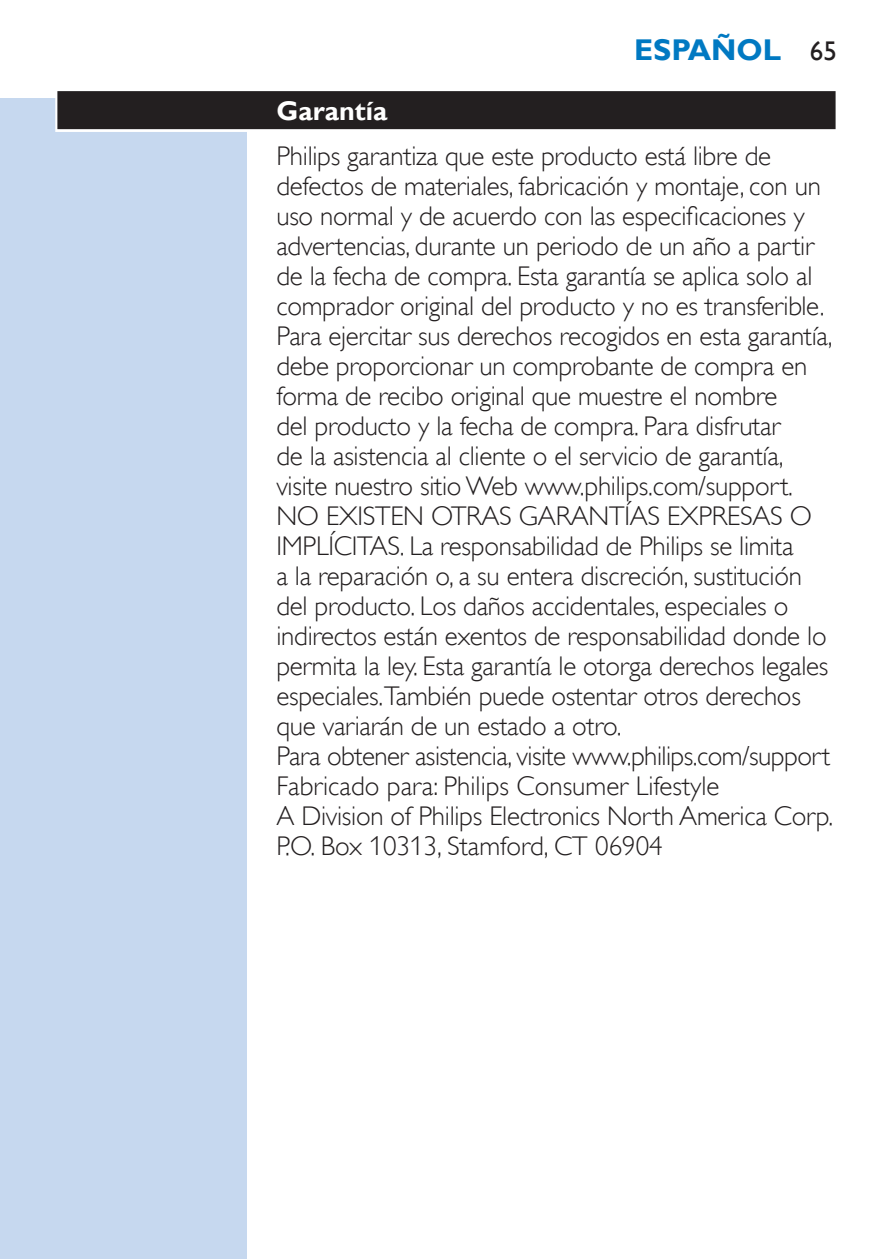
<style>
.page{position:relative;width:893px;height:1259px;background:#fff}
.page>*{position:absolute;margin:0;border:0;box-sizing:border-box;transform-origin:0 0}
.t1{font:700 30px "Gill Sans Alt One WGL";color:#0079c2}
.t2{font:27px/30px "Gill Sans Alt One WGL Light";letter-spacing:-.01em;color:#231f20}
.t3{font:700 27px "Gill Sans Alt One WGL";color:#fff}
.s1{font-weight:400;font-size:27px;color:#231f20}
</style>
<div class="page">
<div style="left:0;top:98px;width:247px;height:1161px;background:#c6d8ef"></div>
<div style="left:55px;top:89px;width:783px;height:43px;background:linear-gradient(to right,#dcdbdc,#dcdbdc)"></div>
<div style="left:57px;top:91px;width:779px;height:38px;background:#231f20"></div>
<p class="t1" style="left:634px;top:29px;width:204px">ESPAÑOL <span class="s1">65</span></p>
<p class="t3" style="left:276px;top:92px;width:113px">Garantía</p>
<p class="t2" style="left:276px;top:141px;width:558px">Philips garantiza que este producto está libre de defectos de materiales, fabricación y montaje, con un uso normal y de acuerdo con las especificaciones y advertencias, durante un periodo de un año a partir de la fecha de compra. Esta garantía se aplica solo al comprador original del producto y no es transferible.<br>Para ejercitar sus derechos recogidos en esta garantía, debe proporcionar un comprobante de compra en forma de recibo original que muestre el nombre<br>del producto y la fecha de compra. Para disfrutar<br>de la asistencia al cliente o el servicio de garantía, visite nuestro sitio Web www.philips.com/support.<br>NO EXISTEN OTRAS GARANTÍAS EXPRESAS O IMPLÍCITAS. La responsabilidad de Philips se limita<br>a la reparación o, a su entera discreción, sustitución del producto. Los daños accidentales, especiales o indirectos están exentos de responsabilidad donde lo permita la ley. Esta garantía le otorga derechos legales especiales.También puede ostentar otros derechos que variarán de un estado a otro.<br>Para obtener asistencia, visite www.philips.com/support Fabricado para: Philips Consumer Lifestyle<br>A Division of Philips Electronics North America Corp.<br>P.O. Box 10313, Stamford, CT 06904</p>
</div>
